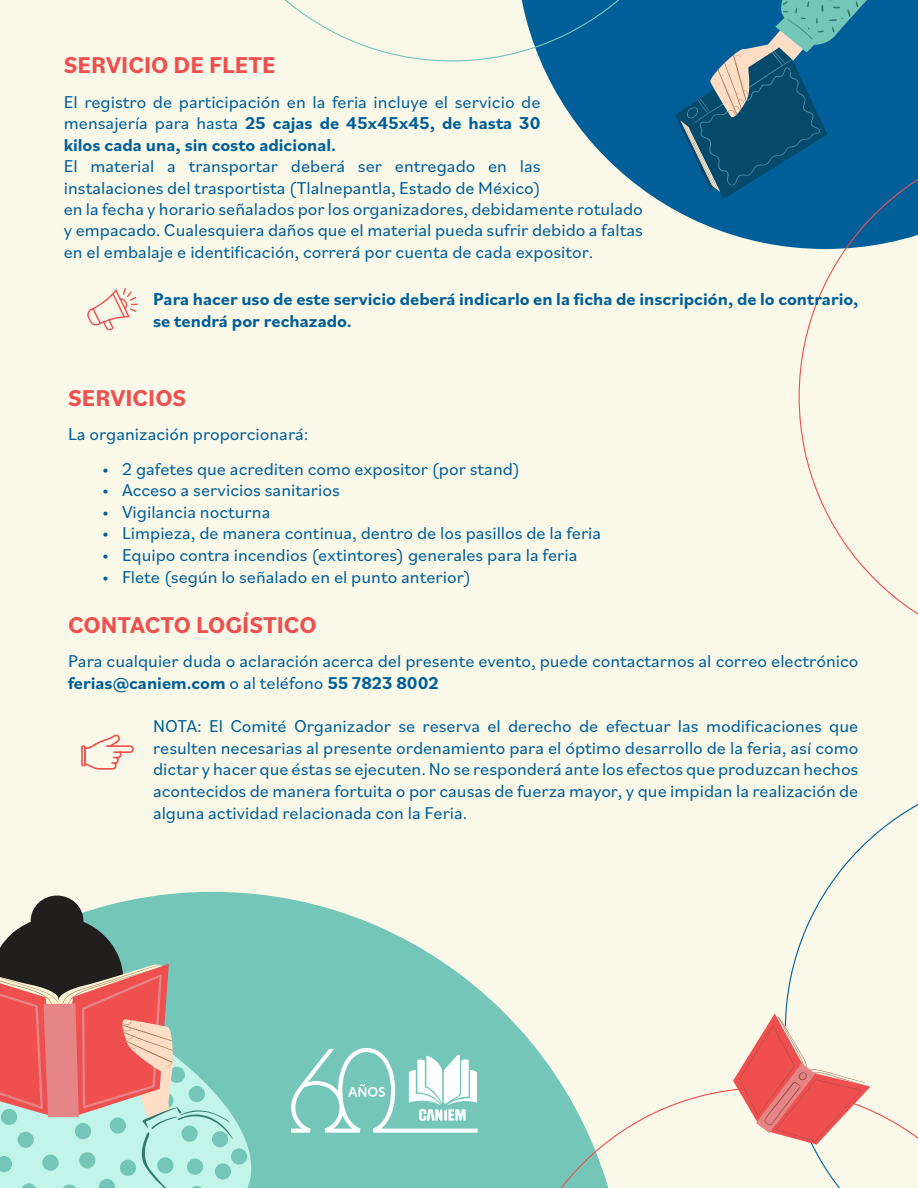
<style>
.page{position:relative;width:918px;height:1188px;background:#faf8e9}
.page>*{position:absolute;margin:0;border:0;box-sizing:border-box;transform-origin:0 0}
.t1{font:700 24px "Bilo";color:#ef4f4f}
.t2{font:18px/21.6px "Bilo";color:#005f99;text-align:justify}
.t3{font:700 18px/21.6px "Bilo";color:#005f99}
.s1{font-weight:700}
</style>
<div class="page">
<svg style="left:31px;top:892px;width:476px;height:296px;fill:#74c7b8"></svg>
<svg style="left:656px;top:199px;width:143px;height:49px;fill:#005f99"></svg>
<svg style="left:799px;top:199px;width:119px;height:416px"></svg>
<svg style="left:785px;top:804px;width:133px;height:210px"></svg>
<svg style="left:285px;top:0;width:633px;height:199px"></svg>
<svg style="left:507px;top:1014px;width:411px;height:174px"></svg>
<div style="left:243px;top:993px;width:78px;height:195px;background:#74c7b8"></div>
<div style="left:31px;top:896px;width:52px;height:50px;background:#211f1d;border-radius:50%"></div>
<div style="left:231px;top:1148px;width:16px;height:17px;background:#74c7b8;border-radius:50%"></div>
<svg style="left:0;top:917px;width:243px;height:271px"></svg>
<svg style="left:291px;top:1048px;width:187px;height:85px"></svg>
<svg style="left:87px;top:288px;width:51px;height:43px"></svg>
<svg style="left:81px;top:734px;width:53px;height:36px"></svg>
<h1 class="t1" style="left:64px;top:49px;width:213px">SERVICIO DE FLETE</h1>
<p class="t2" style="left:64px;top:90px;width:478px">El registro de participación en la feria incluye el servicio de mensajería para hasta <span class="s1">25 cajas de 45x45x45, de hasta 30 kilos cada una, sin costo adicional.</span></p>
<p class="t2" style="left:64px;top:155px;width:478px">El material a transportar deberá ser entregado en las instalaciones del trasportista (Tlalnepantla, Estado de México)</p>
<p class="t2" style="left:64px;top:197px;width:581px">en la fecha y horario señalados por los organizadores, debidamente rotulado y empacado. Cualesquiera daños que el material pueda sufrir debido a faltas en el embalaje e identificación, correrá por cuenta de cada expositor.</p>
<p class="t3" style="left:153px;top:288px;width:707px">Para hacer uso de este servicio deberá indicarlo en la ficha de inscripción, de lo contrario, se tendrá por rechazado.</p>
<h1 class="t1" style="left:68px;top:381px;width:120px">SERVICIOS</h1>
<p class="t2" style="left:68px;top:423px;width:242px">La organización proporcionará:</p>
<p class="t2" style="left:102px;top:457px;width:419px">• 2 gafetes que acrediten como expositor (por stand)</p>
<p class="t2" style="left:102px;top:479px;width:239px">• Acceso a servicios sanitarios</p>
<p class="t2" style="left:102px;top:500px;width:170px">• Vigilancia nocturna</p>
<p class="t2" style="left:102px;top:522px;width:501px">• Limpieza, de manera continua, dentro de los pasillos de la feria</p>
<p class="t2" style="left:102px;top:544px;width:477px">• Equipo contra incendios (extintores) generales para la feria</p>
<p class="t2" style="left:102px;top:565px;width:370px">• Flete (según lo señalado en el punto anterior)</p>
<h1 class="t1" style="left:68px;top:609px;width:250px">CONTACTO LOGÍSTICO</h1>
<p class="t2" style="left:68px;top:650px;width:792px">Para cualquier duda o aclaración acerca del presente evento, puede contactarnos al correo electrónico <span class="s1">ferias@caniem.com</span> o al teléfono <span class="s1">55 7823 8002</span></p>
<p class="t2" style="left:153px;top:715px;width:707px">NOTA: El Comité Organizador se reserva el derecho de efectuar las modificaciones que resulten necesarias al presente ordenamiento para el óptimo desarrollo de la feria, así como dictar y hacer que éstas se ejecuten. No se responderá ante los efectos que produzcan hechos acontecidos de manera fortuita o por causas de fuerza mayor, y que impidan la realización de alguna actividad relacionada con la Feria.</p>
</div>
